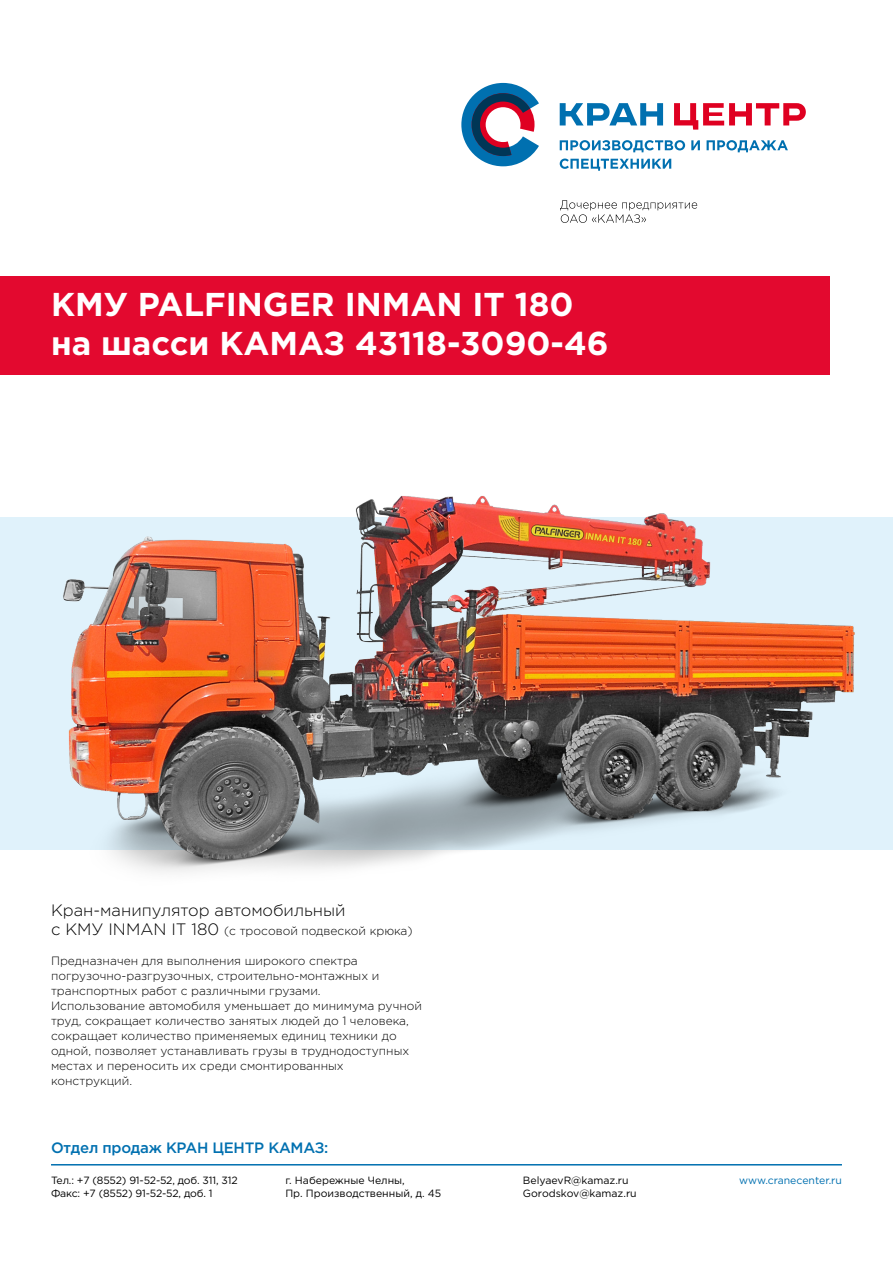
<style>
.page{position:relative;width:893px;height:1263px;background:#fff}
.page>*{position:absolute;margin:0;border:0;box-sizing:border-box;transform-origin:0 0}
.t1{font:700 33px/39.6px "Gotham Pro";color:#fff}
.t2{font:300 16.5px "Gotham Pro";color:#000}
.t3{font:500 15px "Gotham Pro";letter-spacing:-.015em;color:#0070b0}
.t4{font:300 12px/15px "Gotham Pro";color:#000}
.t5{font:10.5px/12.6px "Gotham Pro";color:#000}
.t6{font:10.5px "Gotham Pro";color:#0070b0}
.s1{font-size:16.5px}
</style>
<div class="page">
<div style="left:0;top:276px;width:829px;height:99px;background:#e3092f"></div>
<div style="left:0;top:517px;width:893px;height:332px;background:#e0f2fb"></div>
<svg style="left:560px;top:200px;width:137px;height:23px"></svg>
<svg style="left:461px;top:83px;width:78px;height:83px"></svg>
<svg style="left:560px;top:103px;width:103px;height:22px"></svg>
<svg style="left:674px;top:103px;width:132px;height:27px"></svg>
<svg style="left:560px;top:140px;width:125px;height:12px"></svg>
<svg style="left:691px;top:140px;width:9px;height:10px"></svg>
<svg style="left:707px;top:140px;width:81px;height:12px"></svg>
<svg style="left:560px;top:159px;width:111px;height:12px"></svg>
<hr style="left:51px;top:1164px;width:791px;height:1px;background:#0070b0">
<img style="left:21px;top:496px;width:856px;height:376px">
<h1 class="t1" style="left:51px;top:283px;width:559px">КМУ PALFINGER INMAN IT 180 на шасси КАМАЗ 43118-3090-46</h1>
<h2 class="t2" style="left:51px;top:901px;width:296px">Кран-манипулятор автомобильный</h2>
<p class="t4" style="left:51px;top:923px;width:363px"><span class="s1">с КМУ INMAN IT 180</span> (с тросовой подвеской крюка)</p>
<p class="t4" style="left:51px;top:953px;width:373px">Предназначен для выполнения широкого спектра погрузочно-разгрузочных, строительно-монтажных и транспортных работ с различными грузами.<br>Использование автомобиля уменьшает до минимума ручной труд, сокращает количество занятых людей до 1 человека, сокращает количество применяемых единиц техники до одной, позволяет устанавливать грузы в труднодоступных местах и переносить их среди смонтированных конструкций.</p>
<p class="t3" style="left:51px;top:1139px;width:279px">Отдел продаж КРАН ЦЕНТР КАМАЗ:</p>
<p class="t5" style="left:523px;top:1174px;width:115px">BelyaevR@kamaz.ru<br>Gorodskov@kamaz.ru</p>
<p class="t5" style="left:51px;top:1174px;width:188px">Тел.: +7 (8552) 91-52-52, доб. 311, 312</p>
<p class="t6" style="left:739px;top:1174px;width:104px">www.cranecenter.ru</p>
<p class="t5" style="left:51px;top:1187px;width:163px">Факс: +7 (8552) 91-52-52, доб. 1</p>
<p class="t5" style="left:285px;top:1174px;width:157px">г. Набережные Челны,<br>Пр. Производственный, д. 45</p>
</div>
